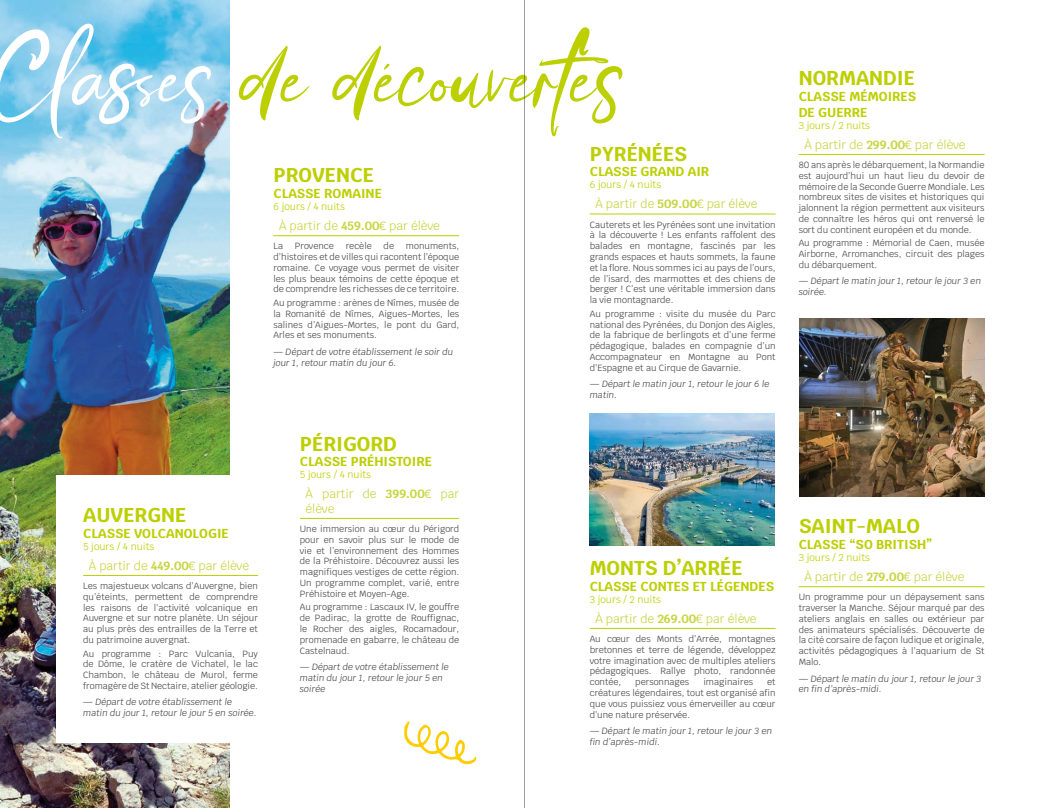
<style>
.page{position:relative;width:1049px;height:808px;background:#fff}
.page>*{position:absolute;margin:0;border:0;box-sizing:border-box;transform-origin:0 0}
.t1{font:100px "Story Fresh Brush";color:#bccf00}
.t2{font:700 20px "Krub";color:#bccf00}
.t3{font:700 13px/15.6px "Krub";color:#bccf00}
.t4{font:12px/14.4px "Krub";color:#c8d540}
.t5{font:10px "Krub";color:#bccf00}
.t6{font:9px/10.8px "Krub";color:#4a4a49;text-align:justify}
.t7{font:italic 9px/10.8px "Krub";color:#4a4a49}
.s1{color:#fff}
.s2{font-weight:700}
</style>
<div class="page">
<img style="left:0;top:0;width:230px;height:808px">
<div style="left:57px;top:475px;width:205px;height:268px;background:#fff"></div>
<hr style="left:83px;top:575px;width:175px;height:1px;background:#bccf00">
<img style="left:590px;top:414px;width:185px;height:132px">
<hr style="left:799px;top:587px;width:185px;height:1px;background:#bccf00">
<hr style="left:590px;top:628px;width:185px;height:1px;background:#bccf00">
<hr style="left:799px;top:154px;width:185px;height:1px;background:#bccf00">
<hr style="left:590px;top:214px;width:186px;height:1px;background:#bccf00">
<img style="left:799px;top:318px;width:185px;height:178px">
<svg style="left:404px;top:721px;width:73px;height:44px"></svg>
<hr style="left:300px;top:518px;width:159px;height:1px;background:#bccf00">
<hr style="left:273px;top:236px;width:186px;height:1px;background:#bccf00">
<hr style="left:524px;top:0;width:1px;height:808px;background:#4a4a49">
<h1 class="t1" style="left:-17px;top:15px;width:640px"><span class="s1">Classes</span> de découvertes</h1>
<h2 class="t2" style="left:273px;top:164px;width:102px">PROVENCE</h2>
<h3 class="t3" style="left:273px;top:186px;width:110px">CLASSE ROMAINE</h3>
<p class="t5" style="left:273px;top:198px;width:73px">6 jours / 4 nuits</p>
<h3 class="t4" style="left:279px;top:218px;width:162px">À partir de <span class="s2">459.00</span>€ par élève</h3>
<p class="t6" style="left:273px;top:241px;width:11px">La</p>
<p class="t6" style="left:295px;top:241px;width:40px">Provence</p>
<p class="t6" style="left:346px;top:241px;width:28px">recèle</p>
<p class="t6" style="left:384px;top:241px;width:12px">de</p>
<p class="t6" style="left:273px;top:241px;width:187px;text-indent:132px">monuments, d’histoires et de villes qui racontent l’époque romaine. Ce voyage vous permet de visiter les plus beaux témoins de cette époque et de comprendre les richesses de ce territoire.</p>
<p class="t6" style="left:273px;top:297px;width:187px">Au programme : arènes de Nîmes, musée de la Romanité de Nîmes, Aigues-Mortes, les salines d’Aigues-Mortes, le pont du Gard, Arles et ses monuments.</p>
<p class="t7" style="left:273px;top:346px;width:181px">— Départ de votre établissement le soir du jour 1, retour matin du jour 6.</p>
<h2 class="t2" style="left:83px;top:503px;width:105px">AUVERGNE</h2>
<h3 class="t3" style="left:83px;top:525px;width:147px">CLASSE VOLCANOLOGIE</h3>
<p class="t5" style="left:83px;top:537px;width:73px">5 jours / 4 nuits</p>
<h3 class="t4" style="left:89px;top:558px;width:162px">À partir de <span class="s2">449.00</span>€ par élève</h3>
<p class="t6" style="left:83px;top:580px;width:176px">Les majestueux volcans d’Auvergne, bien qu’éteints, permettent de comprendre les raisons de l’activité volcanique en Auvergne et sur notre planète. Un séjour au plus près des entrailles de la Terre et du patrimoine auvergnat.</p>
<p class="t6" style="left:83px;top:648px;width:176px">Au programme : Parc Vulcania, Puy de Dôme, le cratère de Vichatel, le lac Chambon, le château de Murol, ferme fromagère de St Nectaire, atelier géologie.</p>
<p class="t7" style="left:83px;top:697px;width:175px">— Départ de votre établissement le matin du jour 1, retour le jour 5 en soirée.</p>
<h2 class="t2" style="left:300px;top:432px;width:99px">PÉRIGORD</h2>
<h3 class="t3" style="left:300px;top:454px;width:134px">CLASSE PRÉHISTOIRE</h3>
<p class="t5" style="left:300px;top:466px;width:73px">5 jours / 4 nuits</p>
<h3 class="t4" style="left:306px;top:487px;width:155px">À partir de <span class="s2">399.00</span>€ par élève</h3>
<p class="t6" style="left:300px;top:523px;width:161px">Une immersion au cœur du Périgord pour en savoir plus sur le mode de vie et l’environnement des Hommes de la Préhistoire. Découvrez aussi les magnifiques vestiges de cette région.<br>Un programme complet, varié, entre Préhistoire et Moyen-Age.</p>
<p class="t6" style="left:300px;top:602px;width:161px">Au programme : Lascaux IV, le gouffre de Padirac, la grotte de Rouffignac, le Rocher des aigles, Rocamadour, promenade en gabarre, le château de Castelnaud.</p>
<p class="t7" style="left:300px;top:661px;width:150px">— Départ de votre établissement le matin du jour 1, retour le jour 5 en soirée</p>
<h2 class="t2" style="left:590px;top:142px;width:99px">PYRÉNÉES</h2>
<h3 class="t3" style="left:590px;top:164px;width:121px">CLASSE GRAND AIR</h3>
<p class="t5" style="left:590px;top:176px;width:73px">6 jours / 4 nuits</p>
<h3 class="t4" style="left:595px;top:197px;width:163px">À partir de <span class="s2">509.00</span>€ par élève</h3>
<p class="t6" style="left:590px;top:219px;width:187px">Cauterets et les Pyrénées sont une invitation à la découverte ! Les enfants raffolent des balades en montagne, fascinés par les grands espaces et hauts sommets, la faune et la flore. Nous sommes ici au pays de l’ours, de l’isard, des marmottes et des chiens de berger ! C’est une véritable immersion dans la vie montagnarde.</p>
<p class="t6" style="left:590px;top:308px;width:187px">Au programme : visite du musée du Parc national des Pyrénées, du Donjon des Aigles, de la fabrique de berlingots et d’une ferme pédagogique, balades en compagnie d’un Accompagnateur en Montagne au Pont d’Espagne et au Cirque de Gavarnie.</p>
<p class="t7" style="left:590px;top:379px;width:181px">— Départ le matin jour 1, retour le jour 6 le matin.</p>
<h2 class="t2" style="left:590px;top:556px;width:154px">MONTS D’ARRÉE</h2>
<h3 class="t3" style="left:590px;top:578px;width:186px">CLASSE CONTES ET LÉGENDES</h3>
<p class="t5" style="left:590px;top:590px;width:73px">3 jours / 2 nuits</p>
<h3 class="t4" style="left:595px;top:611px;width:163px">À partir de <span class="s2">269.00</span>€ par élève</h3>
<p class="t6" style="left:590px;top:633px;width:187px">Au cœur des Monts d’Arrée, montagnes bretonnes et terre de légende, développez votre imagination avec de multiples ateliers pédagogiques. Rallye photo, randonnée contée,</p>
<p class="t6" style="left:635px;top:676px;width:55px">personnages</p>
<p class="t6" style="left:703px;top:676px;width:51px">imaginaires</p>
<p class="t6" style="left:590px;top:676px;width:187px;text-indent:177px">et créatures légendaires, tout est organisé afin que vous puissiez vous émerveiller au cœur d’une nature préservée.</p>
<p class="t7" style="left:590px;top:725px;width:184px">— Départ le matin jour 1, retour le jour 3 en fin d’après-midi.</p>
<h2 class="t2" style="left:799px;top:67px;width:118px">NORMANDIE</h2>
<h3 class="t3" style="left:799px;top:89px;width:119px">CLASSE MÉMOIRES<br>DE GUERRE</h3>
<p class="t5" style="left:799px;top:117px;width:73px">3 jours / 2 nuits</p>
<h3 class="t4" style="left:804px;top:137px;width:163px">À partir de <span class="s2">299.00</span>€ par élève</h3>
<p class="t6" style="left:799px;top:159px;width:187px">80 ans après le débarquement, la Normandie est aujourd’hui un haut lieu du devoir de mémoire de la Seconde Guerre Mondiale. Les nombreux sites de visites et historiques qui jalonnent la région permettent aux visiteurs de connaître les héros qui ont renversé le sort du continent européen et du monde.</p>
<p class="t6" style="left:799px;top:238px;width:187px">Au programme : Mémorial de Caen, musée Airborne, Arromanches, circuit des plages du débarquement.</p>
<p class="t7" style="left:799px;top:276px;width:184px">— Départ le matin jour 1, retour le jour 3 en soirée.</p>
<h2 class="t2" style="left:799px;top:515px;width:123px">SAINT-MALO</h2>
<h3 class="t3" style="left:799px;top:537px;width:135px">CLASSE “SO BRITISH”</h3>
<p class="t5" style="left:799px;top:549px;width:73px">3 jours / 2 nuits</p>
<h3 class="t4" style="left:804px;top:569px;width:162px">À partir de <span class="s2">279.00</span>€ par élève</h3>
<p class="t6" style="left:799px;top:592px;width:187px">Un programme pour un dépaysement sans traverser la Manche. Séjour marqué par des ateliers anglais en salles ou extérieur par des animateurs spécialisés. Découverte de la cité corsaire de façon ludique et originale, activités pédagogiques à l’aquarium de St Malo.</p>
<p class="t7" style="left:799px;top:673px;width:184px">— Départ le matin du jour 1, retour le jour 3 en fin d’après-midi.</p>
</div>
